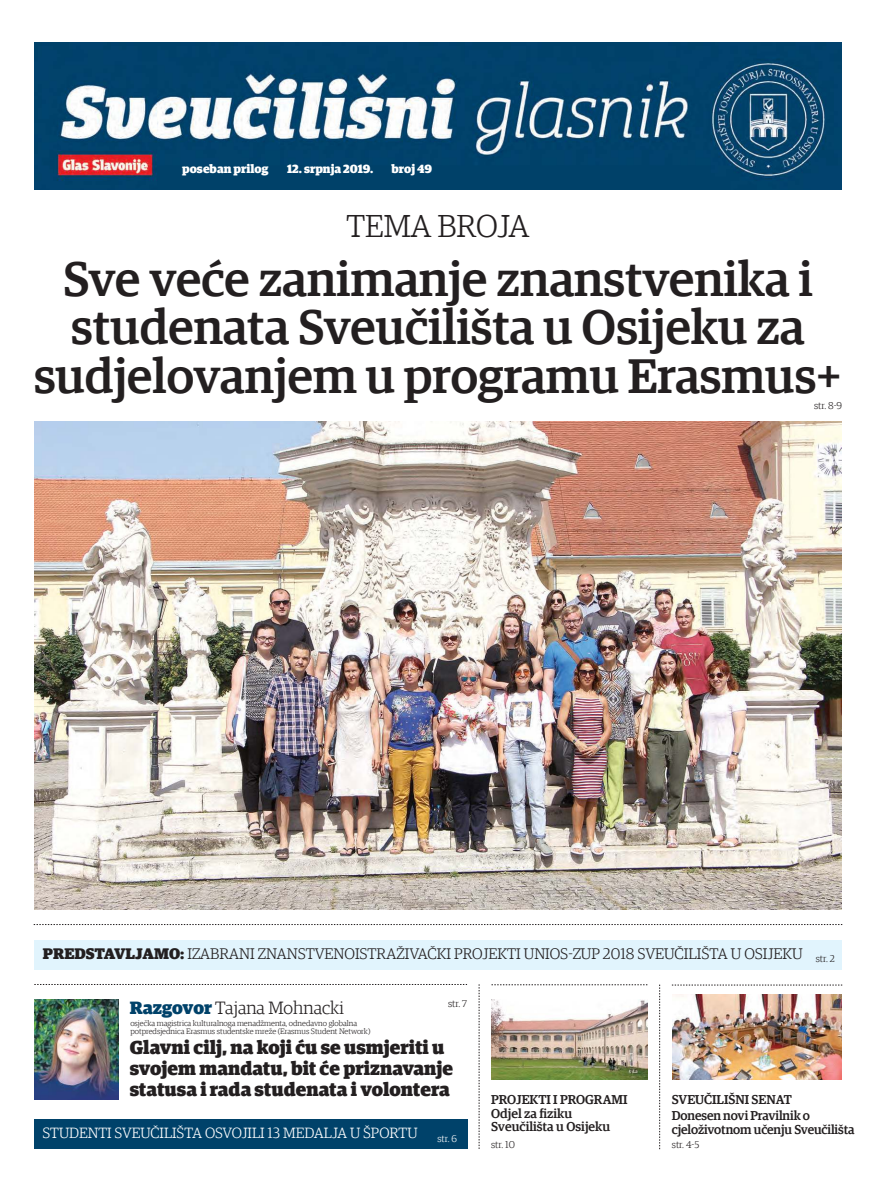
<style>
.page{position:relative;width:893px;height:1191px;background:#fff}
.page>*{position:absolute;margin:0;border:0;box-sizing:border-box;transform-origin:0 0}
.t1{font:500 49px/48.5px "Guardian Egyp";color:#231f20;text-align:center}
.t2{font:300 32px "Guardian Egyp";color:#231f20}
.t3{font:900 19px/21px "Guardian Egyp";color:#231f20}
.t4{font:300 18px "Guardian Egyp";color:#231f20}
.t5{font:300 15.5px "Guardian Egyp";color:#231f20}
.t6{font:300 15px "Guardian Egyp";color:#fff}
.t7{font:500 13px/13.5px "Guardian Egyp";letter-spacing:-.005em;color:#231f20}
.t8{font:900 12px "Guardian Egyp";color:#fff}
.t9{font:300 10px "Guardian Egyp";color:#231f20}
.t10{font:300 10px "Guardian Egyp";color:#fff}
.t11{font:300 8px/8px "Guardian Egyp";color:#231f20}
.s1{font-weight:900}
.s2{font-weight:900;color:#00426a}
</style>
<div class="page">
<img style="left:34px;top:43px;width:808px;height:146px">
<div style="left:34px;top:1119px;width:433px;height:29px;background:#00426a"></div>
<svg style="left:34px;top:984px;width:433px;height:1px"></svg>
<div style="left:34px;top:939px;width:808px;height:30px;background:#e1f4fd"></div>
<svg style="left:34px;top:924px;width:808px;height:1px"></svg>
<img style="left:491px;top:999px;width:156px;height:80px">
<svg style="left:479px;top:984px;width:1px;height:164px"></svg>
<svg style="left:659px;top:984px;width:1px;height:165px"></svg>
<svg style="left:491px;top:984px;width:156px;height:1px"></svg>
<svg style="left:672px;top:985px;width:170px;height:1px"></svg>
<img style="left:34px;top:999px;width:84px;height:100px">
<img style="left:34px;top:421px;width:808px;height:488px">
<img style="left:672px;top:994px;width:170px;height:85px">
<h3 class="t8" style="left:182px;top:164px;width:88px">poseban prilog</h3>
<h3 class="t8" style="left:287px;top:164px;width:88px">12. srpnja 2019.</h3>
<h3 class="t8" style="left:392px;top:164px;width:42px">broj 49</h3>
<h2 class="t2" style="left:347px;top:210px;width:184px">TEMA BROJA</h2>
<h1 class="t1" style="left:34px;top:250px;width:809px">Sve veće zanimanje znanstvenika i studenata Sveučilišta u Osijeku za sudjelovanjem u programu Erasmus+</h1>
<p class="t9" style="left:814px;top:399px;width:29px">str. 8-9</p>
<h3 class="t5" style="left:43px;top:943px;width:761px"><span class="s1">PREDSTAVLJAMO:</span> IZABRANI ZNANSTVENOISTRAŽIVAČKI PROJEKTI UNIOS-ZUP 2018 SVEUČILIŠTA U OSIJEKU</h3>
<p class="t9" style="left:816px;top:952px;width:21px">str. 2</p>
<h3 class="t4" style="left:130px;top:998px;width:216px"><span class="s2">Razgovor</span> Tajana Mohnacki</h3>
<p class="t11" style="left:130px;top:1018px;width:242px">osječka magistrica kulturalnoga menadžmenta, odnedavno globalna potpredsjednica Erasmus studentske mreže (Erasmus Student Network)</p>
<p class="t9" style="left:448px;top:998px;width:20px">str. 7</p>
<h3 class="t3" style="left:130px;top:1035px;width:325px">glavni cilj, na koji ću se usmjeriti u svojem mandatu, bit će priznavanje statusa i rada studenata i volontera</h3>
<h3 class="t6" style="left:43px;top:1122px;width:377px">STUDENTI SVEUČILIŠTA OSVOJILI 13 MEDALJA U ŠPORTU</h3>
<p class="t10" style="left:437px;top:1133px;width:21px">str. 6</p>
<h3 class="t7" style="left:491px;top:1092px;width:138px">PROJEKTI I PROGRAMI<br>Odjel za fiziku<br>Sveučilišta u Osijeku</h3>
<h3 class="t7" style="left:672px;top:1091px;width:140px;line-height:15.8px">SVEUČILIŠNI SENAT<br>Donesen novi Pravilnik o</h3>
<h3 class="t7" style="left:672px;top:1121px;width:184px">cjeloživotnom učenju Sveučilišta</h3>
<p class="t9" style="left:491px;top:1138px;width:25px">str. 10</p>
<p class="t9" style="left:672px;top:1138px;width:29px">str. 4-5</p>
</div>
